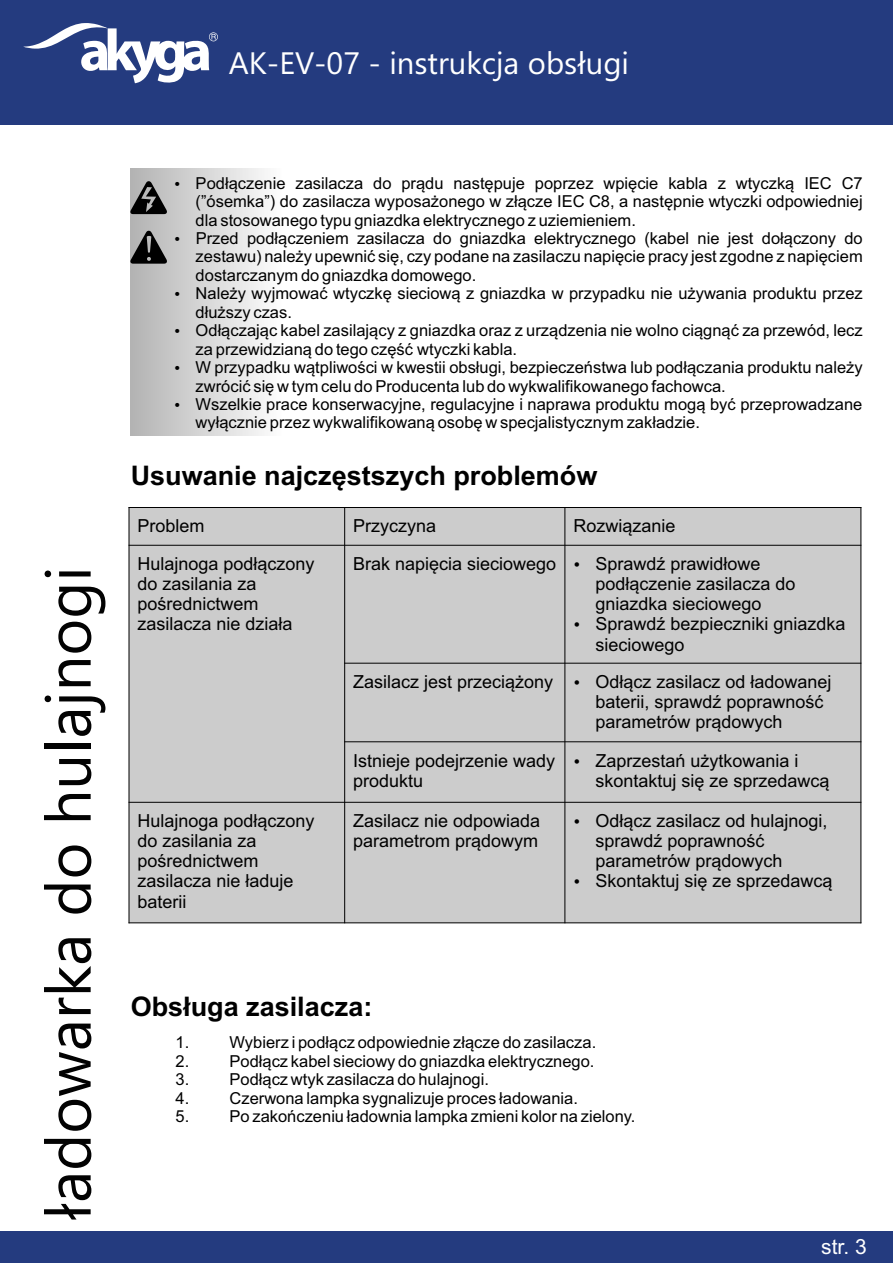
<style>
.page{position:relative;width:893px;height:1263px;background:#fff}
.page>*{position:absolute;margin:0;border:0;box-sizing:border-box;transform-origin:0 0}
.t1{font:63px "Ebrima";color:#020202}
.t2{font:31.05px "Ebrima";color:#fff}
.t3{font:700 27px "Arial";color:#000}
.t4{font:21px "Arial";color:#fff}
.t5{font:18px/20.1px "Arial";color:#000}
.t6{font:16.5px/18.5px "Arial";color:#000}
</style>
<div class="page">
<div style="left:0;top:0;width:893px;height:124px;background:#243b7f"></div>
<svg style="left:23px;top:23px;width:195px;height:60px"></svg>
<div style="left:0;top:1231px;width:893px;height:31px;background:#243b7f"></div>
<div style="left:130px;top:168px;width:152px;height:268px;background:linear-gradient(to right,#b2b2b2,#fdfdfd)"></div>
<svg style="left:130px;top:231px;width:37px;height:33px"></svg>
<svg style="left:130px;top:181px;width:37px;height:33px"></svg>
<div style="left:129px;top:507px;width:732px;height:416px;background:#ccc"></div>
<hr style="left:129px;top:507px;width:1px;height:416px;background:#000">
<hr style="left:344px;top:507px;width:1px;height:416px;background:#000">
<hr style="left:564px;top:507px;width:1px;height:416px;background:#000">
<hr style="left:860px;top:507px;width:1px;height:416px;background:#000">
<hr style="left:129px;top:922px;width:732px;height:1px;background:#000">
<hr style="left:129px;top:802px;width:732px;height:1px;background:#000">
<hr style="left:344px;top:741px;width:517px;height:1px;background:#000">
<hr style="left:344px;top:663px;width:517px;height:1px;background:#000">
<hr style="left:129px;top:545px;width:732px;height:1px;background:#000">
<hr style="left:129px;top:507px;width:732px;height:1px;background:#000">
<svg style="left:175px;top:237px;width:4px;height:4px"></svg>
<svg style="left:175px;top:182px;width:4px;height:4px"></svg>
<svg style="left:175px;top:366px;width:4px;height:4px"></svg>
<svg style="left:175px;top:329px;width:4px;height:4px"></svg>
<svg style="left:175px;top:292px;width:4px;height:4px"></svg>
<svg style="left:175px;top:403px;width:4px;height:4px"></svg>
<h2 class="t2" style="left:229px;top:51px;width:402px">AK-EV-07 - instrukcja obsługi</h2>
<h1 class="t1" style="left:45px;top:1220px;width:655px;rotate:-90deg">ładowarka do hulajnogi</h1>
<p class="t6" style="left:196px;top:175px;width:669px;text-align:justify">Podłączenie zasilacza do prądu następuje poprzez wpięcie kabla z wtyczką IEC C7 (”ósemka”) do zasilacza wyposażonego w złącze IEC C8, a następnie wtyczki odpowiedniej dla stosowanego typu gniazdka elektrycznego z uziemieniem.</p>
<p class="t6" style="left:196px;top:231px;width:669px;text-align:justify">Przed podłączeniem zasilacza do gniazdka elektrycznego (kabel nie jest dołączony do zestawu) należy upewnić się, czy podane na zasilaczu napięcie pracy jest zgodne z napięciem dostarczanym do gniazdka domowego.</p>
<p class="t6" style="left:196px;top:286px;width:669px">Należy wyjmować wtyczkę sieciową z gniazdka w przypadku nie używania produktu przez dłuższy czas.</p>
<p class="t6" style="left:196px;top:323px;width:669px">Odłączając kabel zasilający z gniazdka oraz z urządzenia nie wolno ciągnąć za przewód, lecz za przewidzianą do tego część wtyczki kabla.</p>
<p class="t6" style="left:196px;top:360px;width:669px">W przypadku wątpliwości w kwestii obsługi, bezpieczeństwa lub podłączania produktu należy zwrócić się w tym celu do Producenta lub do wykwalifikowanego fachowca.</p>
<p class="t6" style="left:196px;top:396px;width:668px">Wszelkie prace konserwacyjne, regulacyjne i naprawa produktu mogą być przeprowadzane wyłącznie przez wykwalifikowaną osobę w specjalistycznym zakładzie.</p>
<h3 class="t3" style="left:131px;top:465px;width:468px">Usuwanie najczęstszych problemów</h3>
<p class="t5" style="left:137px;top:518px;width:69px">Problem</p>
<p class="t5" style="left:353px;top:518px;width:85px">Przyczyna</p>
<p class="t5" style="left:573px;top:518px;width:104px">Rozwiązanie</p>
<p class="t5" style="left:137px;top:555px;width:179px">Hulajnoga podłączony do zasilania za pośrednictwem zasilacza nie działa</p>
<p class="t5" style="left:353px;top:555px;width:205px">Brak napięcia sieciowego</p>
<p class="t5" style="left:595px;top:555px;width:252px">Sprawdź prawidłowe podłączenie zasilacza do gniazdka sieciowego<br>Sprawdź bezpieczniki gniazdka sieciowego</p>
<p class="t5" style="left:353px;top:673px;width:202px">Zasilacz jest przeciążony</p>
<p class="t5" style="left:595px;top:673px;width:238px">Odłącz zasilacz od ładowanej baterii, sprawdź poprawność parametrów prądowych</p>
<p class="t5" style="left:353px;top:752px;width:204px">Istnieje podejrzenie wady produktu</p>
<p class="t5" style="left:595px;top:752px;width:236px">Zaprzestań użytkowania i skontaktuj się ze sprzedawcą</p>
<p class="t5" style="left:137px;top:812px;width:179px">Hulajnoga podłączony do zasilania za pośrednictwem zasilacza nie ładuje baterii</p>
<p class="t5" style="left:353px;top:812px;width:189px">Zasilacz nie odpowiada parametrom prądowym</p>
<p class="t5" style="left:595px;top:812px;width:239px">Odłącz zasilacz od hulajnogi, sprawdź poprawność parametrów prądowych<br>Skontaktuj się ze sprzedawcą</p>
<h3 class="t3" style="left:131px;top:996px;width:243px">Obsługa zasilacza:</h3>
<p class="t6" style="left:176px;top:1035px;width:15px">1.</p>
<p class="t6" style="left:230px;top:1035px;width:368px">Wybierz i podłącz odpowiednie złącze do zasilacza.</p>
<p class="t6" style="left:175px;top:1053px;width:15px">2.</p>
<p class="t6" style="left:229px;top:1053px;width:367px">Podłącz kabel sieciowy do gniazdka elektrycznego.</p>
<p class="t6" style="left:175px;top:1072px;width:15px">3.</p>
<p class="t6" style="left:229px;top:1072px;width:261px">Podłącz wtyk zasilacza do hulajnogi.</p>
<p class="t6" style="left:175px;top:1090px;width:15px">4.</p>
<p class="t6" style="left:229px;top:1090px;width:350px">Czerwona lampka sygnalizuje proces ładowania.</p>
<p class="t6" style="left:176px;top:1108px;width:15px">5.</p>
<p class="t6" style="left:230px;top:1108px;width:407px">Po zakończeniu ładownia lampka zmieni kolor na zielony.</p>
<p class="t4" style="left:821px;top:1239px;width:47px">str. 3</p>
</div>
